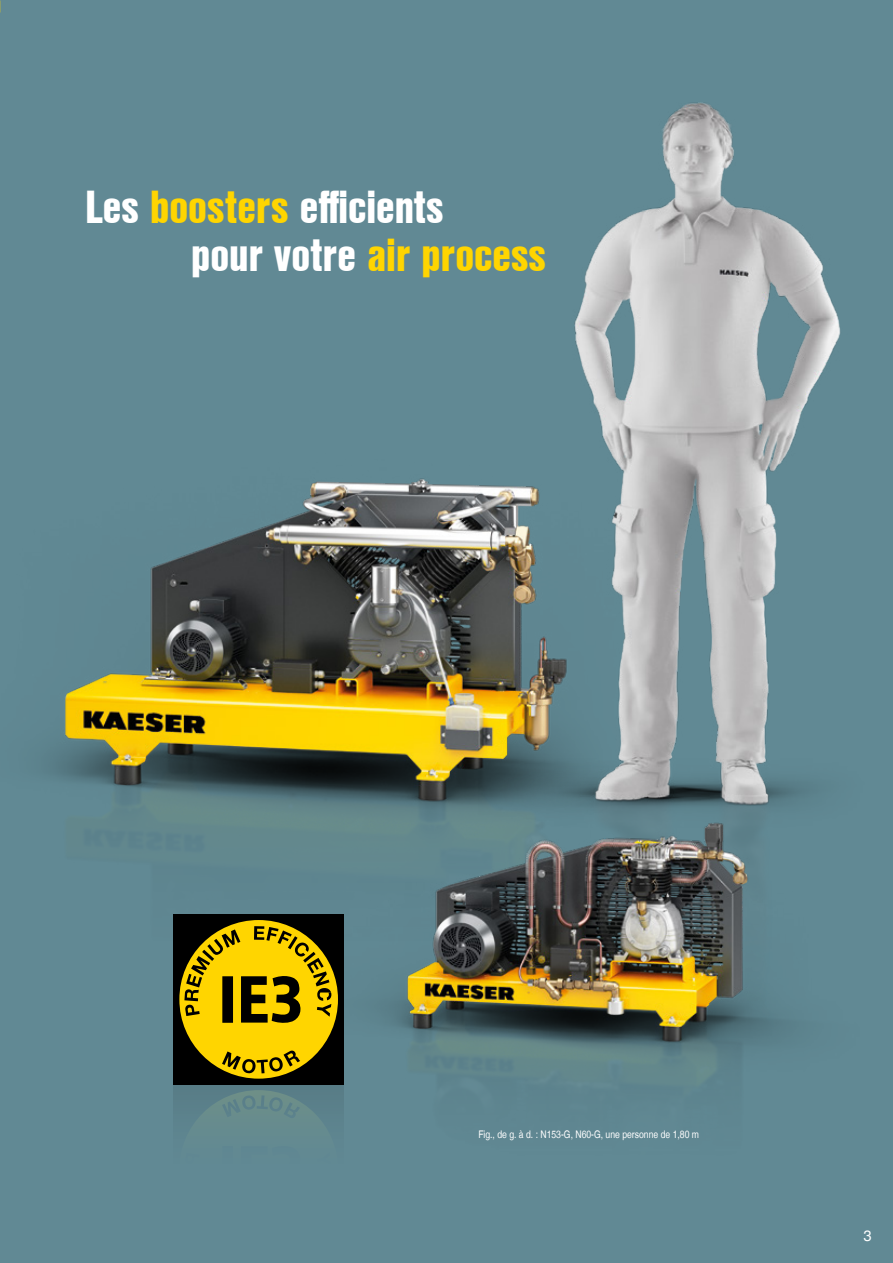
<style>
.page{position:relative;width:893px;height:1263px;background:#618994}
.page>*{position:absolute;margin:0;border:0;box-sizing:border-box;transform-origin:0 0}
.t1{font:45px/48px "Nimbus San L Bla Con";color:#fff}
.t2{font:15px "Nimbus San L";color:#fff}
.t3{font:10.5px "Nimbus San L Reg Con";color:#fff}
.s1{color:#ffd500}
</style>
<div class="page">
<img style="left:52px;top:478px;width:426px;height:276px">
<img style="left:478px;top:102px;width:363px;height:652px">
<img style="left:47px;top:754px;width:766px;height:348px">
<div style="left:174px;top:914px;width:170px;height:170px;background:#000"></div>
<div style="left:179px;top:920px;width:159px;height:159px;background:#ffd500;border-radius:50%"></div>
<svg style="left:222px;top:1050px;width:78px;height:23px"></svg>
<svg style="left:184px;top:926px;width:147px;height:97px"></svg>
<div style="left:174px;top:1084px;width:170px;height:170px;background:linear-gradient(to right,#5d838e,#5d848e)"></div>
<div style="left:179px;top:1090px;width:159px;height:159px;background:#618994;border-radius:50%"></div>
<svg style="left:223px;top:1096px;width:76px;height:15px"></svg>
<h1 class="t1" style="left:191px;top:181px;width:356px;text-indent:-106px">Les <span class="s1">boosters</span> efficients<br>pour votre <span class="s1">air process</span></h1>
<p class="t3" style="left:478px;top:1128px;width:222px">Fig., de g. à d. : N153-G, N60-G, une personne de 1,80 m</p>
<h2 class="t2" style="left:863px;top:1226px;width:10px">3</h2>
</div>
